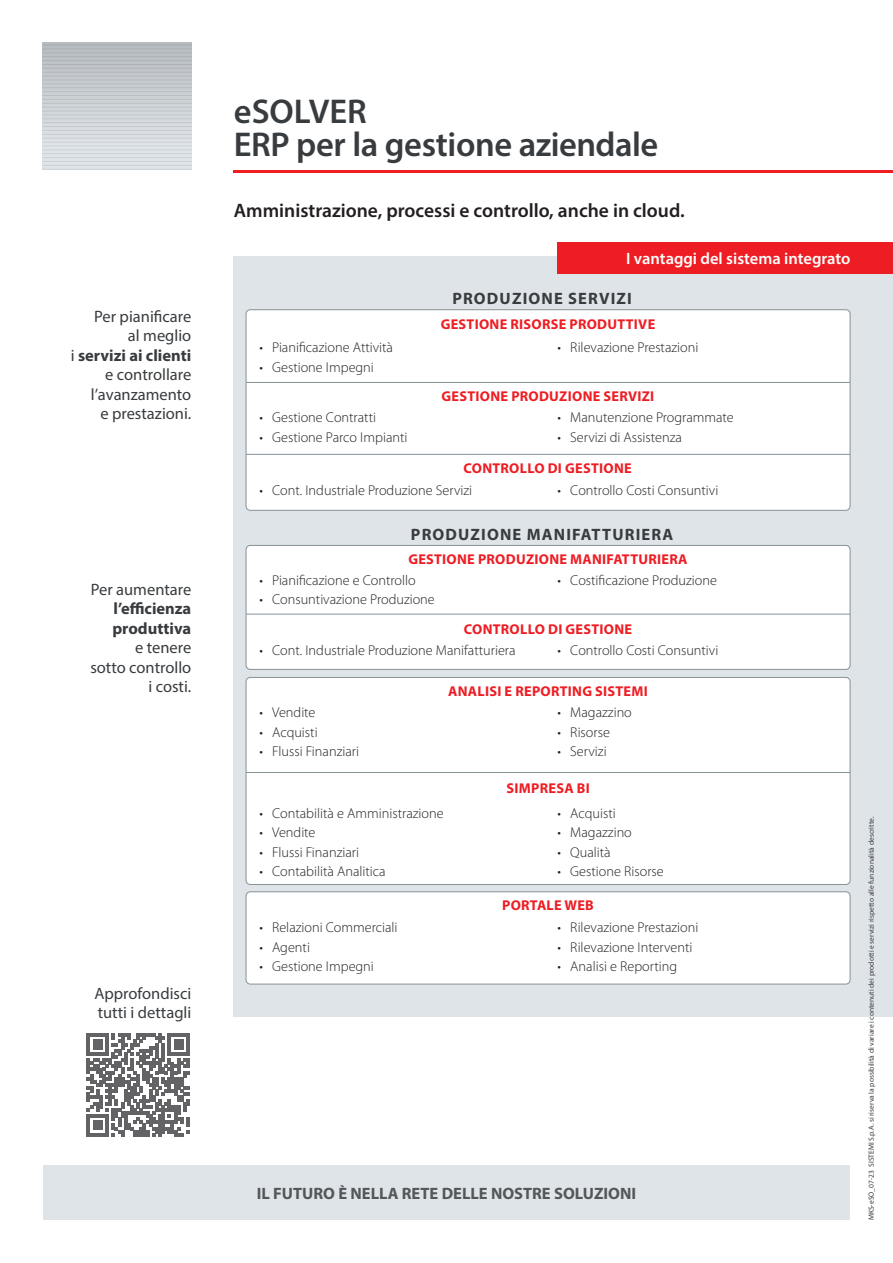
<style>
.page{position:relative;width:893px;height:1263px;background:#fff}
.page>*{position:absolute;margin:0;border:0;box-sizing:border-box;transform-origin:0 0}
.t1{font:600 34.5px "Myriad Pro";letter-spacing:-.01em;color:#393c3f}
.t2{font:600 19.5px "Myriad Pro";color:#231f20}
.t3{font:16.5px/19.5px "Myriad Pro";color:#393c3f}
.testi_aree{font:700 16.5px "Myriad Pro";letter-spacing:.07em;color:#393c3f}
.t4{font:700 16.5px "Myriad Pro";color:#54575a}
.t5{font:600 16.5px "Myriad Pro";color:#fff}
.testi_aree-2{font:700 16.5px/19.5px "Myriad Pro";color:#393c3f}
.t6{font:300 14.25px "Myriad Pro";color:#231f20}
.testi_aree-3{font:700 14.25px "Myriad Pro";letter-spacing:.02em;color:#ee1d23}
.t7{font:7.5px "Myriad Pro";color:#393c3f}
.s1{font-weight:700}
</style>
<div class="page">
<svg style="left:43px;top:43px;width:148px;height:126px;background:#ccd2d6"></svg>
<hr style="left:43px;top:45px;width:148px;height:1px;background:#231f20">
<hr style="left:43px;top:49px;width:148px;height:1px;background:#231f20">
<hr style="left:43px;top:52px;width:148px;height:1px;background:#231f20">
<hr style="left:43px;top:56px;width:148px;height:1px;background:#231f20">
<hr style="left:43px;top:60px;width:148px;height:1px;background:#231f20">
<hr style="left:43px;top:64px;width:148px;height:1px;background:#231f20">
<hr style="left:43px;top:68px;width:148px;height:1px;background:#231f20">
<hr style="left:43px;top:72px;width:148px;height:1px;background:#231f20">
<hr style="left:43px;top:76px;width:148px;height:1px;background:#231f20">
<hr style="left:43px;top:80px;width:148px;height:1px;background:#231f20">
<hr style="left:43px;top:83px;width:148px;height:1px;background:#231f20">
<hr style="left:43px;top:87px;width:148px;height:1px;background:#231f20">
<hr style="left:43px;top:91px;width:148px;height:1px;background:#231f20">
<hr style="left:43px;top:95px;width:148px;height:1px;background:#231f20">
<hr style="left:43px;top:99px;width:148px;height:1px;background:#231f20">
<hr style="left:43px;top:103px;width:148px;height:1px;background:#231f20">
<hr style="left:43px;top:107px;width:148px;height:1px;background:#231f20">
<hr style="left:43px;top:111px;width:148px;height:1px;background:#231f20">
<hr style="left:43px;top:115px;width:148px;height:1px;background:#231f20">
<hr style="left:43px;top:118px;width:148px;height:1px;background:#231f20">
<hr style="left:43px;top:122px;width:148px;height:1px;background:#231f20">
<hr style="left:43px;top:126px;width:148px;height:1px;background:#231f20">
<hr style="left:43px;top:130px;width:148px;height:1px;background:#231f20">
<hr style="left:43px;top:134px;width:148px;height:1px;background:#231f20">
<hr style="left:43px;top:138px;width:148px;height:1px;background:#231f20">
<hr style="left:43px;top:142px;width:148px;height:1px;background:#231f20">
<hr style="left:43px;top:146px;width:148px;height:1px;background:#231f20">
<hr style="left:43px;top:149px;width:148px;height:1px;background:#231f20">
<hr style="left:43px;top:157px;width:148px;height:1px;background:#231f20">
<hr style="left:43px;top:165px;width:148px;height:1px;background:#231f20">
<hr style="left:43px;top:153px;width:148px;height:1px;background:#231f20">
<hr style="left:43px;top:161px;width:148px;height:1px;background:#231f20">
<hr style="left:43px;top:169px;width:148px;height:1px;background:#231f20">
<div style="left:43px;top:1165px;width:807px;height:55px;background:#dfe4e8"></div>
<div style="left:234px;top:257px;width:659px;height:760px;background:#dfe4e8"></div>
<div style="left:246px;top:677px;width:604px;height:207px;background:#fff;border-radius:4px"></div>
<div style="left:246px;top:677px;width:604px;height:208px;border:1px solid #879196;border-radius:4px"></div>
<div style="left:246px;top:545px;width:604px;height:124px;background:#fff;border-radius:4px"></div>
<div style="left:246px;top:545px;width:604px;height:125px;border:1px solid #879196;border-radius:4px"></div>
<div style="left:246px;top:310px;width:604px;height:200px;background:#fff;border-radius:4px"></div>
<div style="left:246px;top:309px;width:604px;height:202px;border:1px solid #879196;border-radius:4px"></div>
<hr style="left:246px;top:382px;width:604px;height:1px;background:#879196">
<hr style="left:246px;top:454px;width:604px;height:1px;background:#879196">
<hr style="left:246px;top:614px;width:604px;height:1px;background:#879196">
<hr style="left:246px;top:772px;width:604px;height:1px;background:#879196">
<hr style="left:234px;top:170px;width:659px;height:3px;background:#ee1d23">
<div style="left:557px;top:242px;width:336px;height:31px;background:#ee1d23"></div>
<div style="left:246px;top:892px;width:604px;height:92px;background:#fff;border-radius:4px"></div>
<div style="left:246px;top:891px;width:604px;height:93px;border:1px solid #879196;border-radius:4px"></div>
<svg style="left:87px;top:1034px;width:103px;height:102px"></svg>
<p class="t3" style="left:71px;top:306px;width:122px;text-align:right">Per pianificare<br>al meglio<br>i <span class="s1">servizi ai clienti</span></p>
<p class="t3" style="left:105px;top:365px;width:88px">e controllare</p>
<p class="t3" style="left:91px;top:384px;width:102px;text-align:center">l’avanzamento e prestazioni.</p>
<p class="t3" style="left:91px;top:579px;width:102px">Per aumentare</p>
<p class="testi_aree-2" style="left:112px;top:599px;width:81px">l’efficienza produttiva</p>
<p class="t3" style="left:135px;top:638px;width:58px">e tenere</p>
<p class="t3" style="left:90px;top:657px;width:103px">sotto controllo</p>
<p class="t3" style="left:148px;top:677px;width:44px">i costi.</p>
<p class="t3" style="left:94px;top:983px;width:98px">Approfondisci tutti i dettagli</p>
<p class="t1" style="left:234px;top:89px;width:134px">eSOLVER</p>
<p class="t1" style="left:234px;top:122px;width:426px">ERP per la gestione aziendale</p>
<p class="t2" style="left:234px;top:198px;width:452px">Amministrazione, processi e controllo, anche in cloud.</p>
<p class="t5" style="left:626px;top:248px;width:226px">I vantaggi del sistema integrato</p>
<p class="testi_aree" style="left:452px;top:288px;width:181px">PRODUZIONE SERVIZI</p>
<p class="t6" style="left:259px;top:339px;width:135px">• Pianificazione Attività</p>
<p class="t6" style="left:259px;top:359px;width:116px">• Gestione Impegni</p>
<p class="t6" style="left:259px;top:409px;width:118px">• Gestione Contratti</p>
<p class="t6" style="left:259px;top:428px;width:150px">• Gestione Parco Impianti</p>
<p class="testi_aree-3" style="left:441px;top:315px;width:216px">GESTIONE RISORSE PRODUTTIVE</p>
<p class="t6" style="left:558px;top:339px;width:142px">• Rilevazione Prestazioni</p>
<p class="testi_aree-3" style="left:442px;top:387px;width:214px">GESTIONE PRODUZIONE SERVIZI</p>
<p class="t6" style="left:558px;top:409px;width:178px">• Manutenzione Programmate</p>
<p class="t6" style="left:558px;top:428px;width:126px">• Servizi di Assistenza</p>
<p class="testi_aree-3" style="left:464px;top:459px;width:170px">CONTROLLO DI GESTIONE</p>
<p class="t6" style="left:259px;top:482px;width:214px">• Cont. Industriale Produzione Servizi</p>
<p class="t6" style="left:558px;top:482px;width:162px">• Controllo Costi Consuntivi</p>
<p class="testi_aree" style="left:411px;top:523px;width:264px">PRODUZIONE MANIFATTURIERA</p>
<p class="testi_aree-3" style="left:408px;top:550px;width:281px">GESTIONE PRODUZIONE MANIFATTURIERA</p>
<p class="t6" style="left:259px;top:571px;width:158px">• Pianificazione e Controllo</p>
<p class="t6" style="left:259px;top:591px;width:177px">• Consuntivazione Produzione</p>
<p class="t6" style="left:558px;top:571px;width:161px">• Costificazione Produzione</p>
<p class="testi_aree-3" style="left:464px;top:619px;width:170px">CONTROLLO DI GESTIONE</p>
<p class="t6" style="left:259px;top:641px;width:258px">• Cont. Industriale Produzione Manifatturiera</p>
<p class="t6" style="left:558px;top:641px;width:162px">• Controllo Costi Consuntivi</p>
<p class="t6" style="left:259px;top:704px;width:58px">• Vendite</p>
<p class="t6" style="left:259px;top:723px;width:60px">• Acquisti</p>
<p class="t6" style="left:259px;top:743px;width:101px">• Flussi Finanziari</p>
<p class="testi_aree-3" style="left:448px;top:682px;width:201px">ANALISI E REPORTING SISTEMI</p>
<p class="t6" style="left:558px;top:704px;width:76px">• Magazzino</p>
<p class="t6" style="left:558px;top:723px;width:54px">• Risorse</p>
<p class="t6" style="left:558px;top:743px;width:51px">• Servizi</p>
<p class="testi_aree-3" style="left:507px;top:779px;width:85px">SIMPRESA BI</p>
<p class="t6" style="left:259px;top:804px;width:186px">• Contabilità e Amministrazione</p>
<p class="t6" style="left:259px;top:824px;width:58px">• Vendite</p>
<p class="t6" style="left:259px;top:843px;width:101px">• Flussi Finanziari</p>
<p class="t6" style="left:259px;top:863px;width:128px">• Contabilità Analitica</p>
<p class="t6" style="left:259px;top:919px;width:140px">• Relazioni Commerciali</p>
<p class="t6" style="left:259px;top:938px;width:52px">• Agenti</p>
<p class="t6" style="left:259px;top:958px;width:116px">• Gestione Impegni</p>
<p class="t6" style="left:558px;top:804px;width:60px">• Acquisti</p>
<p class="t6" style="left:558px;top:824px;width:76px">• Magazzino</p>
<p class="t6" style="left:558px;top:843px;width:55px">• Qualità</p>
<p class="t6" style="left:558px;top:863px;width:108px">• Gestione Risorse</p>
<p class="testi_aree-3" style="left:502px;top:896px;width:93px">PORTALE WEB</p>
<p class="t6" style="left:558px;top:919px;width:142px">• Rilevazione Prestazioni</p>
<p class="t6" style="left:558px;top:938px;width:136px">• Rilevazione Interventi</p>
<p class="t6" style="left:558px;top:958px;width:121px">• Analisi e Reporting</p>
<p class="t4" style="left:257px;top:1182px;width:381px">IL FUTURO È NELLA RETE DELLE NOSTRE SOLUZIONI</p>
<p class="t7" style="left:867px;top:1220px;width:405px;rotate:-90deg">MKS-eSO_07-23 SISTEMI S.p.A. si riserva la possibilità di variare i contenuti dei prodotti e servizi rispetto alle funzionalità descritte.</p>
</div>
